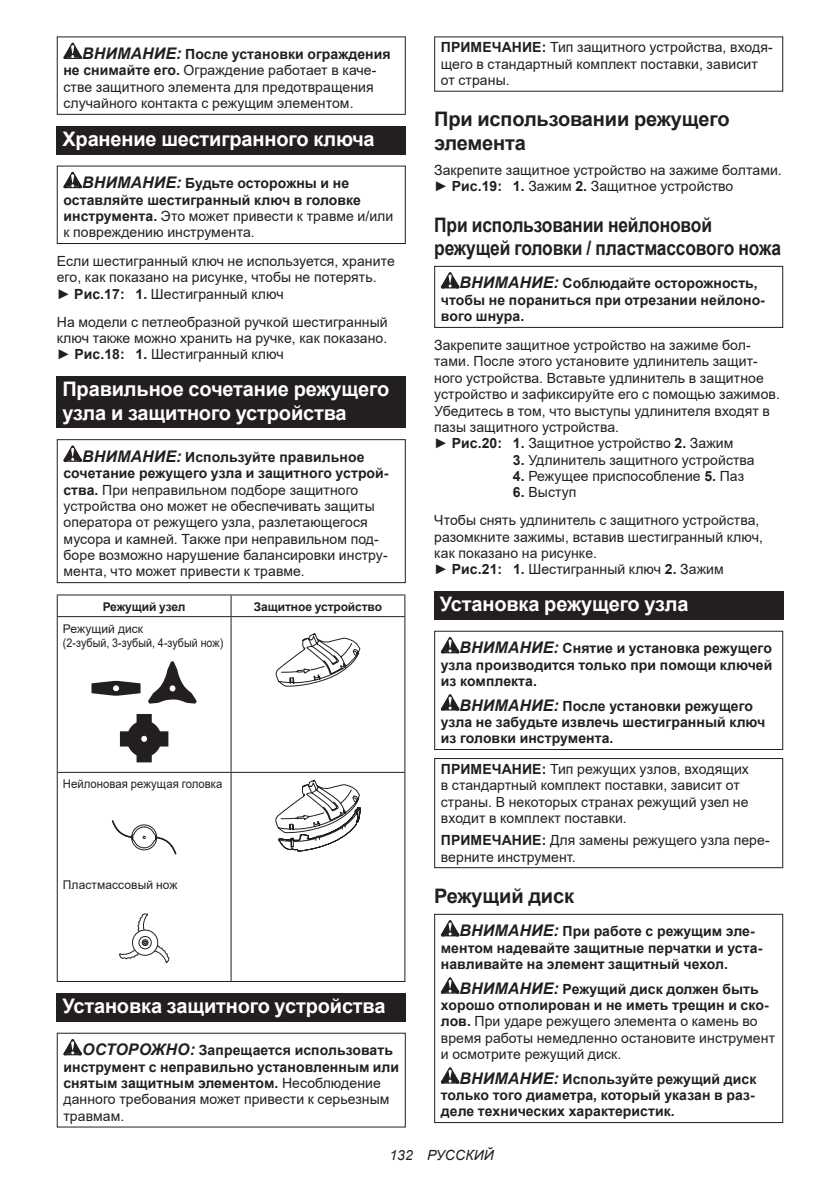
<style>
.page{position:relative;width:840px;height:1191px;background:#fff}
.page>*{position:absolute;margin:0;border:0;box-sizing:border-box;transform-origin:0 0}
.t1{font:700 20px/23.4px "Arial";letter-spacing:-.01em;color:#fff}
.t2{font:700 20px/23.4px "Arial";letter-spacing:-.01em;color:#231f20;scale:.87 1}
.t3{font:700 20px/23.4px "Arial";letter-spacing:-.01em;color:#231f20}
.t4{font:14px/16.4px "Arial";letter-spacing:.005em;color:#231f20}
.t5{font:700 14px/16.4px "Arial";letter-spacing:.005em;color:#231f20}
.t6{font:italic 14px "Arial";letter-spacing:.005em;color:#231f20}
.t7{font:12px/14px "Arial";letter-spacing:.005em;color:#231f20}
.t8{font:700 12px "Arial";letter-spacing:-.01em;color:#231f20}
.t9{font:12px "Arial";letter-spacing:.005em;color:#231f20;scale:.94 1}
.s1{font-weight:700;font-style:italic;font-size:16px}
.s2{font-weight:700}
.s3{font-style:italic;font-size:16px}
.s4{font-weight:400}
</style>
<div class="page">
<svg style="left:63px;top:43px;width:19px;height:16px"></svg>
<div style="left:57px;top:36px;width:348px;height:79px;border:1px solid #231f20"></div>
<div style="left:57px;top:126px;width:348px;height:29px;background:#231f20"></div>
<svg style="left:63px;top:172px;width:19px;height:16px"></svg>
<div style="left:57px;top:166px;width:348px;height:78px;border:1px solid #231f20"></div>
<div style="left:57px;top:376px;width:348px;height:52px;background:#231f20"></div>
<svg style="left:63px;top:445px;width:19px;height:17px"></svg>
<div style="left:57px;top:439px;width:348px;height:144px;border:1px solid #231f20"></div>
<hr style="left:57px;top:594px;width:174px;height:1px;background:#231f20">
<svg style="left:57px;top:595px;width:1px;height:21px"></svg>
<hr style="left:231px;top:594px;width:174px;height:1px;background:#231f20">
<svg style="left:230px;top:595px;width:1px;height:21px"></svg>
<svg style="left:404px;top:595px;width:1px;height:21px"></svg>
<hr style="left:57px;top:616px;width:174px;height:1px;background:#231f20">
<hr style="left:57px;top:617px;width:1px;height:155px;background:#231f20">
<hr style="left:231px;top:616px;width:174px;height:1px;background:#231f20">
<hr style="left:230px;top:617px;width:1px;height:155px;background:#231f20">
<hr style="left:404px;top:617px;width:1px;height:155px;background:#231f20">
<hr style="left:57px;top:772px;width:174px;height:1px;background:#231f20">
<hr style="left:57px;top:773px;width:1px;height:208px;background:#231f20">
<hr style="left:231px;top:772px;width:174px;height:1px;background:#231f20">
<hr style="left:230px;top:773px;width:1px;height:208px;background:#231f20">
<hr style="left:404px;top:773px;width:1px;height:208px;background:#231f20">
<hr style="left:57px;top:981px;width:174px;height:1px;background:#231f20">
<hr style="left:231px;top:981px;width:174px;height:1px;background:#231f20">
<svg style="left:120px;top:714px;width:48px;height:48px"></svg>
<svg style="left:148px;top:661px;width:49px;height:42px"></svg>
<svg style="left:91px;top:681px;width:49px;height:14px"></svg>
<svg style="left:275px;top:633px;width:85px;height:54px"></svg>
<svg style="left:111px;top:820px;width:66px;height:35px"></svg>
<svg style="left:119px;top:913px;width:50px;height:50px"></svg>
<svg style="left:275px;top:779px;width:85px;height:73px"></svg>
<div style="left:57px;top:993px;width:348px;height:28px;background:#231f20"></div>
<svg style="left:63px;top:1039px;width:19px;height:16px"></svg>
<svg style="left:440px;top:272px;width:19px;height:16px"></svg>
<div style="left:434px;top:266px;width:348px;height:62px;border:1px solid #231f20"></div>
<div style="left:434px;top:591px;width:348px;height:29px;background:#231f20"></div>
<svg style="left:440px;top:637px;width:19px;height:16px"></svg>
<svg style="left:440px;top:694px;width:19px;height:16px"></svg>
<div style="left:434px;top:631px;width:348px;height:119px;border:1px solid #231f20"></div>
<div style="left:434px;top:758px;width:348px;height:110px;border:1px solid #231f20"></div>
<svg style="left:440px;top:920px;width:19px;height:16px"></svg>
<svg style="left:440px;top:977px;width:19px;height:16px"></svg>
<svg style="left:440px;top:1067px;width:19px;height:16px"></svg>
<div style="left:434px;top:913px;width:348px;height:210px;border:1px solid #231f20"></div>
<p class="t4" style="left:63px;top:46px;width:328px;text-indent:19px"><span class="s1">ВНИМАНИЕ:</span> <span class="s2">После установки ограждения не снимайте его.</span> Ограждение работает в каче&shy;стве защитного элемента для предотвращения случайного контакта с режущим элементом.</p>
<h1 class="t1" style="left:62px;top:128px;width:314px">Хранение шестигранного ключа</h1>
<p class="t5" style="left:63px;top:175px;width:331px;text-indent:19px"><span class="s3">ВНИМАНИЕ:</span> Будьте осторожны и не оставляйте шестигранный ключ в головке инструмента. <span class="s4">Это может привести к травме и/или к повреждению инструмента.</span></p>
<p class="t4" style="left:57px;top:253px;width:339px">Если шестигранный ключ не используется, храните его, как показано на рисунке, чтобы не потерять.<br>► <span class="s2">Рис.17: 1.</span> Шестигранный ключ</p>
<p class="t4" style="left:57px;top:313px;width:332px;text-align:justify">На модели с петлеобразной ручкой шестигранный ключ также можно хранить на ручке, как показано. ► <span class="s2">Рис.18: 1.</span> Шестигранный ключ</p>
<h1 class="t1" style="left:62px;top:378px;width:328px">Правильное сочетание режущего узла и защитного устройства</h1>
<p class="t4" style="left:63px;top:448px;width:326px;text-indent:19px"><span class="s1">ВНИМАНИЕ:</span> <span class="s2">Используйте правильное сочетание режущего узла и защитного устрой&shy;ства.</span> При неправильном подборе защитного устройства оно может не обеспечивать защиты оператора от режущего узла, разлетающегося мусора и камней. Также при неправильном под&shy;боре возможно нарушение балансировки инстру&shy;мента, что может привести к травме.</p>
<p class="t8" style="left:103px;top:598px;width:84px">Режущий узел</p>
<p class="t8" style="left:254px;top:598px;width:130px">Защитное устройство</p>
<p class="t7" style="left:63px;top:621px;width:162px">Режущий диск<br>(2-зубый, 3-зубый, 4-зубый нож)</p>
<p class="t9" style="left:63px;top:776px;width:171px">Нейлоновая режущая головка</p>
<p class="t7" style="left:63px;top:877px;width:116px">Пластмассовый нож</p>
<h1 class="t1" style="left:62px;top:994px;width:324px">Установка защитного устройства</h1>
<p class="t5" style="left:63px;top:1042px;width:337px;text-indent:19px"><span class="s3">ОСТОРОЖНО:</span> Запрещается использовать инструмент с неправильно установленным или снятым защитным элементом. <span class="s4">Несоблюдение данного требования может привести к серьезным травмам.</span></p>
<p class="t4" style="left:440px;top:39px;width:333px"><span class="s2">ПРИМЕЧАНИЕ:</span> Тип защитного устройства, входя&shy;щего в стандартный комплект поставки, зависит от страны.</p>
<h1 class="t3" style="left:434px;top:108px;width:297px">При использовании режущего элемента</h1>
<p class="t4" style="left:434px;top:161px;width:349px">Закрепите защитное устройство на зажиме болтами. ► <span class="s2">Рис.19: 1.</span> Зажим <span class="s2">2.</span> Защитное устройство</p>
<h1 class="t2" style="left:434px;top:213px;width:400px">При использовании нейлоновой режущей головки / пластмассового ножа</h1>
<p class="t5" style="left:440px;top:275px;width:325px;text-indent:19px"><span class="s3">ВНИМАНИЕ:</span> Соблюдайте осторожность, чтобы не пораниться при отрезании нейлоно&shy;вого шнура.</p>
<p class="t4" style="left:434px;top:337px;width:347px">Закрепите защитное устройство на зажиме бол&shy;тами. После этого установите удлинитель защит&shy;ного устройства. Вставьте удлинитель в защитное устройство и зафиксируйте его с помощью зажимов.<br>Убедитесь в том, что выступы удлинителя входят в пазы защитного устройства.<br>► <span class="s2">Рис.20: 1.</span> Защитное устройство <span class="s2">2.</span> Зажим</p>
<p class="t4" style="left:512px;top:451px;width:243px"><span class="s2">3.</span> Удлинитель защитного устройства</p>
<p class="t4" style="left:512px;top:468px;width:232px"><span class="s2">4.</span> Режущее приспособление <span class="s2">5.</span> Паз</p>
<p class="t4" style="left:434px;top:478px;width:326px;line-height:27.8px;text-indent:79px"><span class="s2">6.</span> Выступ<br>Чтобы снять удлинитель с защитного устройства,</p>
<p class="t4" style="left:434px;top:528px;width:330px">разомкните зажимы, вставив шестигранный ключ, как показано на рисунке.<br>► <span class="s2">Рис.21: 1.</span> Шестигранный ключ <span class="s2">2.</span> Зажим</p>
<h1 class="t1" style="left:439px;top:593px;width:250px">Установка режущего узла</h1>
<p class="t5" style="left:440px;top:640px;width:333px;text-align:justify;text-indent:19px"><span class="s3">ВНИМАНИЕ:</span> Снятие и установка режущего узла производится только при помощи ключей из комплекта.</p>
<p class="t5" style="left:440px;top:697px;width:326px;text-indent:19px"><span class="s3">ВНИМАНИЕ:</span> После установки режущего узла не забудьте извлечь шестигранный ключ из головки инструмента.</p>
<p class="t4" style="left:440px;top:760px;width:309px"><span class="s2">ПРИМЕЧАНИЕ:</span> Тип режущих узлов, входящих в стандартный комплект поставки, зависит от страны. В некоторых странах режущий узел не входит в комплект поставки.</p>
<p class="t4" style="left:440px;top:832px;width:330px"><span class="s2">ПРИМЕЧАНИЕ:</span> Для замены режущего узла пере&shy;верните инструмент.</p>
<h1 class="t3" style="left:434px;top:884px;width:141px">Режущий диск</h1>
<p class="t5" style="left:440px;top:923px;width:323px;text-indent:19px"><span class="s3">ВНИМАНИЕ:</span> При работе с режущим эле&shy;ментом надевайте защитные перчатки и уста&shy;навливайте на элемент защитный чехол.</p>
<p class="t4" style="left:440px;top:980px;width:335px;text-indent:19px"><span class="s1">ВНИМАНИЕ:</span> <span class="s2">Режущий диск должен быть хорошо отполирован и не иметь трещин и ско&shy;лов.</span> При ударе режущего элемента о камень во время работы немедленно остановите инструмент и осмотрите режущий диск.</p>
<p class="t5" style="left:440px;top:1070px;width:317px;text-align:justify;text-indent:19px"><span class="s3">ВНИМАНИЕ:</span> Используйте режущий диск только того диаметра, который указан в раз&shy;деле технических характеристик.</p>
<p class="t6" style="left:389px;top:1146px;width:106px">132 РУССКИЙ</p>
</div>
